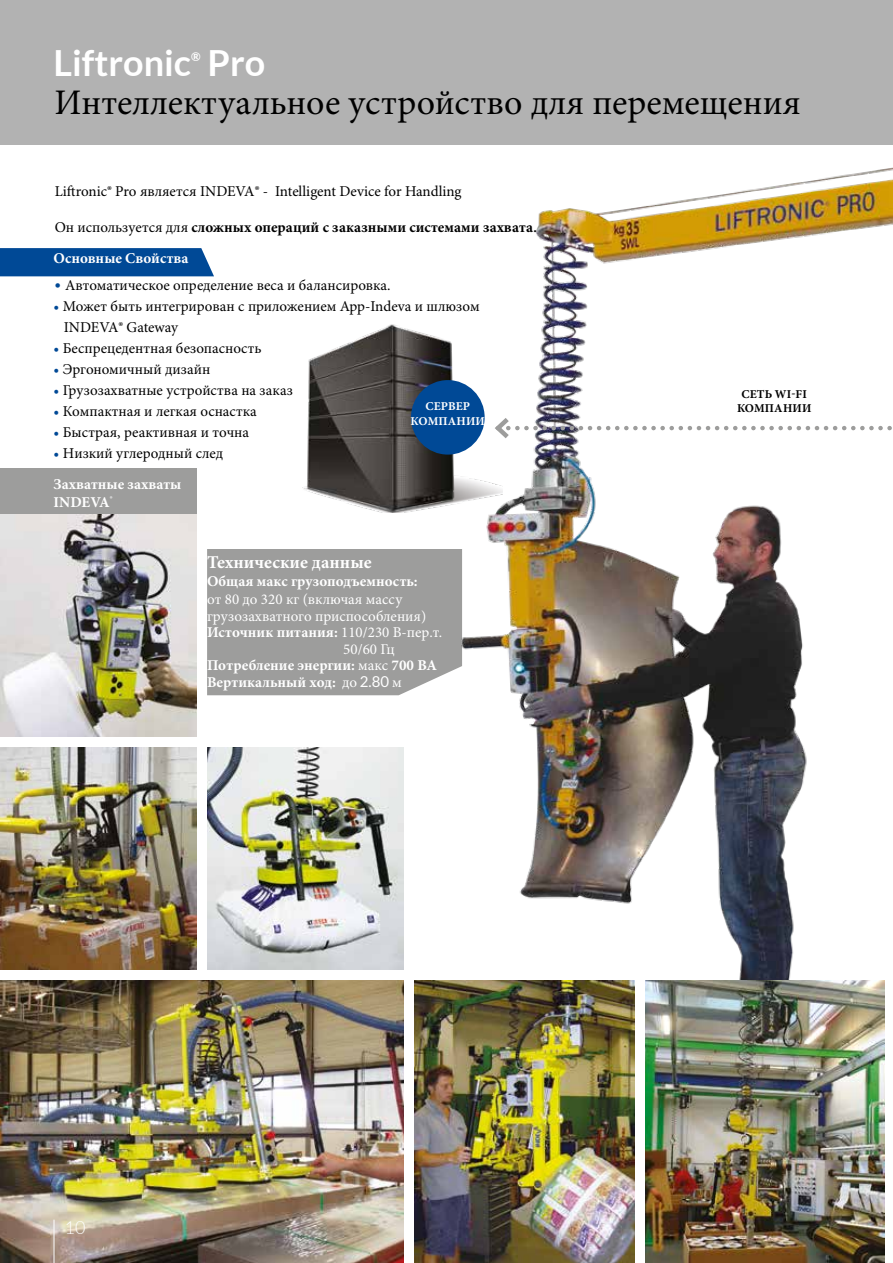
<style>
.page{position:relative;width:893px;height:1263px;background:#fff}
.page>*{position:absolute;margin:0;border:0;box-sizing:border-box;transform-origin:0 0}
.t1{font:36px "Minion Pro";color:#000}
.t2{font:700 36px "Lato";color:#fff}
.t3{font:700 18px "Minion Pro";color:#fff}
.t4{font:300 18px "Lato";color:#fff}
.t5{font:15px/21px "Minion Pro";color:#000}
.t6{font:700 15px/18px "Minion Pro";color:#fff}
.t7{font:15px "Minion Pro";color:#fff}
.t8{font:700 15px "Minion Pro";color:#000}
.t9{font:700 12px/14.4px "Minion Pro";letter-spacing:.01em;color:#000;text-align:center}
.t10{font:700 12px/14.4px "Minion Pro";letter-spacing:.01em;color:#fff;text-align:center}
.t11{font:700 12px "Lato";color:#fff}
.s1{font-weight:400}
.s2{font-weight:400;font-size:18px}
.s3{font-family:"Lato";font-weight:300;color:#004996}
.s4{color:#004996}
.s5{font-family:"Lato";font-weight:400}
</style>
<div class="page">
<div style="left:0;top:0;width:893px;height:145px;background:#b2b2b2"></div>
<img style="left:136px;top:167px;width:757px;height:941px">
<div style="left:0;top:468px;width:196px;height:46px;background:#9d9d9c"></div>
<img style="left:302px;top:314px;width:201px;height:199px">
<img style="left:0;top:980px;width:404px;height:283px">
<img style="left:414px;top:980px;width:221px;height:283px">
<img style="left:646px;top:980px;width:239px;height:283px">
<hr style="left:54px;top:1219px;width:1px;height:44px;background:#fff">
<img style="left:0;top:514px;width:196px;height:222px">
<img style="left:0;top:747px;width:196px;height:222px">
<img style="left:207px;top:747px;width:197px;height:222px">
<div style="left:411px;top:380px;width:74px;height:75px;background:#004996;border-radius:50%"></div>
<svg style="left:491px;top:413px;width:402px;height:30px"></svg>
<div style="left:0;top:248px;width:214px;height:28px;background:#004996"></div>
<h1 class="t2" style="left:54px;top:42px;width:139px">Liftronic</h1>
<p class="t11" style="left:191px;top:50px;width:11px">®</p>
<h1 class="t2" style="left:208px;top:42px;width:59px">Pro</h1>
<h1 class="t1" style="left:54px;top:81px;width:748px">Интеллектуальное устройство для перемещения</h1>
<p class="t5" style="left:55px;top:181px;width:408px">Liftronic® Pro является INDEVA® - Intelligent Device for Handling</p>
<p class="t8" style="left:55px;top:217px;width:484px"><span class="s1">Он используется для</span> сложных операций с заказными системами захвата<span class="s2">.</span></p>
<p class="t6" style="left:54px;top:249px;width:137px">Основные Свойства</p>
<p class="t5" style="left:54px;top:276px;width:338px"><span class="s3">•</span> Автоматическое определение веса и балансировка.</p>
<p class="t5" style="left:64px;top:297px;width:417px;text-indent:-10px"><span class="s4">•</span> Может быть интегрирован с приложением App-Indeva и шлюзом<br>INDEVA® Gateway</p>
<p class="t5" style="left:54px;top:339px;width:209px"><span class="s4">•</span> Беспрецедентная безопасность</p>
<p class="t5" style="left:54px;top:360px;width:158px"><span class="s4">•</span> Эргономичный дизайн</p>
<p class="t5" style="left:54px;top:381px;width:241px"><span class="s4">•</span> Грузозахватные устройства на заказ</p>
<p class="t5" style="left:54px;top:402px;width:205px"><span class="s4">•</span> Компактная и легкая оснастка</p>
<p class="t5" style="left:54px;top:423px;width:197px"><span class="s4">•</span> Быстрая, реактивная и точна</p>
<p class="t5" style="left:54px;top:444px;width:171px"><span class="s4">•</span> Низкий углеродный след</p>
<p class="t10" style="left:411px;top:399px;width:76px">СЕРВЕР<br>КОМПАНИИ</p>
<p class="t6" style="left:54px;top:475px;width:129px">Захватные захваты<br>INDEVA<sup>®</sup></p>
<p class="t3" style="left:207px;top:550px;width:166px">Технические данные</p>
<p class="t6" style="left:207px;top:572px;width:212px">Общая макс грузоподъемность:</p>
<p class="t7" style="left:207px;top:590px;width:197px">от 80 до 320 кг (включая массу</p>
<p class="t7" style="left:207px;top:607px;width:221px">грузозахватного приспособления)</p>
<p class="t6" style="left:207px;top:623px;width:237px">Источник питания: <span class="s1">110/230 В-пер.т.</span></p>
<p class="t7" style="left:343px;top:640px;width:53px">50/60 Гц</p>
<p class="t6" style="left:207px;top:656px;width:231px">Потребление энергии: <span class="s1">макс</span> 700 ВА</p>
<p class="t6" style="left:207px;top:672px;width:196px">Вертикальный ход: <span class="s1">до</span> <span class="s5">2.80</span> <span class="s1">м</span></p>
<p class="t9" style="left:737px;top:387px;width:76px">СЕТЬ WI-FI<br>КОМПАНИИ</p>
<p class="t4" style="left:65px;top:1218px;width:22px">10</p>
</div>
